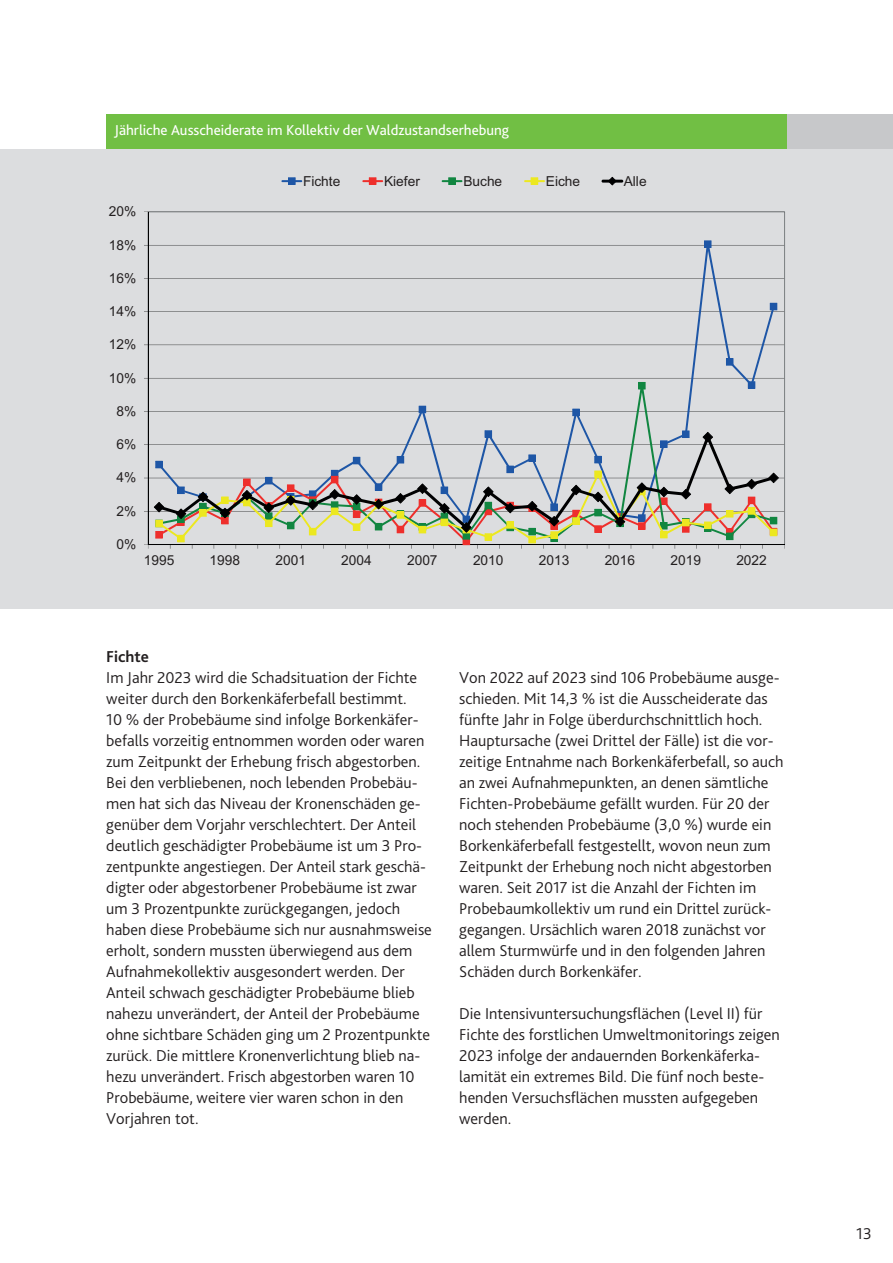
<style>
.page{position:relative;width:893px;height:1263px;background:#fff}
.page>*{position:absolute;margin:0;border:0;box-sizing:border-box;transform-origin:0 0}
.t1{font:300 16.5px/21px "Bliss 2";color:#231f20}
.t2{font:700 16.5px "Bliss 2";color:#231f20}
.t3{font:15px "Bliss 2";color:#fff}
.t4{font:13.8px "Arial";color:#231f20}
</style>
<div class="page">
<div style="left:759px;top:114px;width:134px;height:34px;background:#c7c8ca"></div>
<div style="left:106px;top:114px;width:680px;height:34px;background:#71bf44"></div>
<div style="left:0;top:149px;width:893px;height:460px;background:#dcdddf"></div>
<svg style="left:148px;top:211px;width:637px;height:243px"></svg>
<hr style="left:148px;top:212px;width:1px;height:332px;background:#000001">
<svg style="left:158px;top:243px;width:617px;height:142px"></svg>
<svg style="left:704px;top:240px;width:7px;height:8px"></svg>
<svg style="left:726px;top:358px;width:7px;height:8px"></svg>
<svg style="left:748px;top:381px;width:7px;height:4px"></svg>
<svg style="left:770px;top:303px;width:7px;height:7px"></svg>
<svg style="left:158px;top:385px;width:617px;height:51px"></svg>
<svg style="left:638px;top:382px;width:8px;height:7px"></svg>
<svg style="left:157px;top:436px;width:618px;height:18px"></svg>
<svg style="left:703px;top:432px;width:10px;height:10px"></svg>
<svg style="left:144px;top:454px;width:641px;height:95px"></svg>
<hr style="left:281px;top:180px;width:21px;height:2px;background:#1e56a6">
<svg style="left:288px;top:177px;width:8px;height:8px"></svg>
<hr style="left:362px;top:180px;width:21px;height:2px;background:#ee2f2c">
<svg style="left:369px;top:177px;width:7px;height:8px"></svg>
<hr style="left:442px;top:180px;width:20px;height:2px;background:#118641">
<svg style="left:448px;top:177px;width:8px;height:8px"></svg>
<hr style="left:524px;top:180px;width:21px;height:2px;background:#ece820">
<svg style="left:531px;top:177px;width:7px;height:8px"></svg>
<hr style="left:602px;top:180px;width:21px;height:3px;background:#000001">
<svg style="left:608px;top:177px;width:9px;height:8px"></svg>
<p class="t3" style="left:115px;top:121px;width:396px">Jährliche Ausscheiderate im Kollektiv der Waldzustandserhebung</p>
<p class="t4" style="left:109px;top:202px;width:29px">20%</p>
<p class="t4" style="left:109px;top:235px;width:29px">18%</p>
<p class="t4" style="left:109px;top:268px;width:29px">16%</p>
<p class="t4" style="left:109px;top:302px;width:29px">14%</p>
<p class="t4" style="left:109px;top:335px;width:29px">12%</p>
<p class="t4" style="left:109px;top:368px;width:29px">10%</p>
<p class="t4" style="left:116px;top:402px;width:21px">8%</p>
<p class="t4" style="left:116px;top:435px;width:21px">6%</p>
<p class="t4" style="left:116px;top:468px;width:21px">4%</p>
<p class="t4" style="left:116px;top:501px;width:21px">2%</p>
<p class="t4" style="left:116px;top:534px;width:21px">0%</p>
<p class="t4" style="left:303px;top:171px;width:39px">Fichte</p>
<p class="t4" style="left:384px;top:171px;width:37px">Kiefer</p>
<p class="t4" style="left:463px;top:171px;width:40px">Buche</p>
<p class="t4" style="left:546px;top:171px;width:36px">Eiche</p>
<p class="t4" style="left:624px;top:171px;width:24px">Alle</p>
<p class="t4" style="left:144px;top:551px;width:32px">1995</p>
<p class="t4" style="left:210px;top:551px;width:32px">1998</p>
<p class="t4" style="left:276px;top:551px;width:32px">2001</p>
<p class="t4" style="left:341px;top:551px;width:32px">2004</p>
<p class="t4" style="left:407px;top:551px;width:32px">2007</p>
<p class="t4" style="left:473px;top:551px;width:32px">2010</p>
<p class="t4" style="left:539px;top:551px;width:32px">2013</p>
<p class="t4" style="left:605px;top:551px;width:32px">2016</p>
<p class="t4" style="left:670px;top:551px;width:32px">2019</p>
<p class="t4" style="left:736px;top:551px;width:32px">2022</p>
<h3 class="t2" style="left:106px;top:646px;width:44px">Fichte</h3>
<p class="t1" style="left:106px;top:666px;width:327px">Im Jahr 2023 wird die Schadsituation der Fichte weiter durch den Borkenkäferbefall bestimmt.<br>10 % der Probebäume sind infolge Borkenkäfer&shy;befalls vorzeitig entnommen worden oder waren zum Zeitpunkt der Erhebung frisch abgestorben.<br>Bei den verbliebenen, noch lebenden Probebäu&shy;men hat sich das Niveau der Kronenschäden ge&shy;genüber dem Vorjahr verschlechtert. Der Anteil deutlich geschädigter Probebäume ist um 3 Pro&shy;zentpunkte angestiegen. Der Anteil stark geschä&shy;digter oder abgestorbener Probebäume ist zwar um 3 Prozentpunkte zurückgegangen, jedoch haben diese Probebäume sich nur ausnahmsweise erholt, sondern mussten überwiegend aus dem Aufnahmekollektiv ausgesondert werden. Der Anteil schwach geschädigter Probebäume blieb nahezu unverändert, der Anteil der Probebäume ohne sichtbare Schäden ging um 2 Prozentpunkte zurück. Die mittlere Kronenverlichtung blieb na&shy;hezu unverändert. Frisch abgestorben waren 10<br>Probebäume, weitere vier waren schon in den Vorjahren tot.</p>
<p class="t1" style="left:459px;top:667px;width:326px">Von 2022 auf 2023 sind 106 Probebäume ausge&shy;schieden. Mit 14,3 % ist die Ausscheiderate das fünfte Jahr in Folge überdurchschnittlich hoch.<br>Hauptursache (zwei Drittel der Fälle) ist die vor&shy;zeitige Entnahme nach Borkenkäferbefall, so auch an zwei Aufnahmepunkten, an denen sämtliche Fichten-Probebäume gefällt wurden. Für 20 der noch stehenden Probebäume (3,0 %) wurde ein Borkenkäferbefall festgestellt, wovon neun zum Zeitpunkt der Erhebung noch nicht abgestorben waren. Seit 2017 ist die Anzahl der Fichten im Probebaumkollektiv um rund ein Drittel zurück&shy;gegangen. Ursächlich waren 2018 zunächst vor allem Sturmwürfe und in den folgenden Jahren Schäden durch Borkenkäfer.</p>
<p class="t1" style="left:459px;top:1003px;width:322px">Die Intensivuntersuchungsflächen (Level II) für Fichte des forstlichen Umweltmonitorings zeigen 2023 infolge der andauernden Borkenkäferka&shy;lamität ein extremes Bild. Die fünf noch beste&shy;henden Versuchsflächen mussten aufgegeben werden.</p>
<p class="t1" style="left:856px;top:1223px;width:17px">13</p>
</div>
